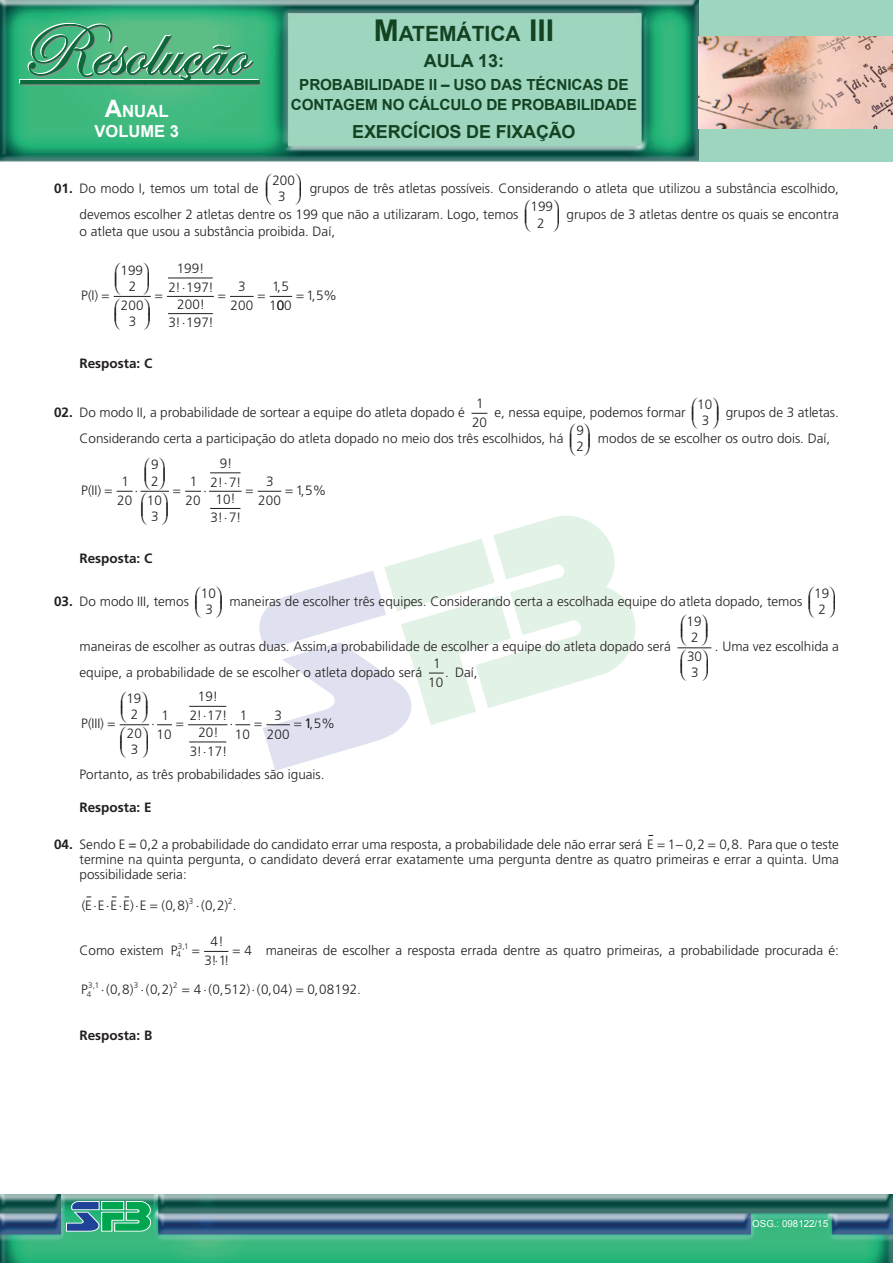
<style>
.page{position:relative;width:893px;height:1263px;background:#fff}
.page>*{position:absolute;margin:0;border:0;box-sizing:border-box;transform-origin:0 0}
.t1{font:700 21px "Arial";color:#144322}
.t2{font:700 18px "Arial";letter-spacing:-.01em;color:#144322}
.t3{font:700 16.8px "Arial";color:#fff}
.t4{font:700 16.5px "Arial";color:#fff}
.t5{font:700 15.3px/20.9px "Arial";letter-spacing:-.01em;color:#144322;text-align:center}
.t6{font:300 13.5px/19.4px "Frutiger";color:#231f20;text-align:center}
.t7{font:700 13.5px "Frutiger";color:#231f20}
.t8{font:9.75px "Arial";color:#fff}
.t9{font:300 8.1px "Frutiger";color:#231f20}
.s1{font-size:24px}
.s2{font-style:inherit}
.s3{font-size:30px}
.s4{font-weight:700}
</style>
<div class="page">
<div style="left:0;top:0;width:893px;height:162px;background:#9ed5bf"></div>
<img style="left:0;top:0;width:698px;height:162px">
<img style="left:698px;top:37px;width:195px;height:91px">
<div style="left:19px;top:79px;width:70px;height:4px;border:1px solid #fff"></div>
<svg style="left:20px;top:23px;width:240px;height:62px;background:#52aa7d"></svg>
<div style="left:224px;top:80px;width:22px;height:4px;border:1px solid #0b693a"></div>
<div style="left:246px;top:80px;width:14px;height:4px;border:1px solid #0b693a"></div>
<img style="left:0;top:1195px;width:893px;height:68px">
<svg style="left:66px;top:1201px;width:85px;height:30px;background:#39a183"></svg>
<hr style="left:114px;top:296px;width:37px;height:1px;background:#231f20">
<hr style="left:168px;top:278px;width:45px;height:1px;background:#231f20">
<hr style="left:168px;top:313px;width:45px;height:1px;background:#231f20">
<hr style="left:167px;top:296px;width:47px;height:1px;background:#231f20">
<svg style="left:471px;top:413px;width:16px;height:1px"></svg>
<hr style="left:210px;top:473px;width:31px;height:1px;background:#231f20">
<hr style="left:210px;top:508px;width:31px;height:1px;background:#231f20">
<hr style="left:209px;top:491px;width:33px;height:1px;background:#231f20">
<hr style="left:677px;top:647px;width:34px;height:1px;background:#231f20">
<hr style="left:189px;top:706px;width:37px;height:1px;background:#231f20">
<hr style="left:189px;top:742px;width:37px;height:1px;background:#231f20">
<hr style="left:188px;top:724px;width:39px;height:1px;background:#231f20">
<svg style="left:115px;top:295px;width:6px;height:2px"></svg>
<svg style="left:144px;top:295px;width:7px;height:2px"></svg>
<svg style="left:230px;top:295px;width:63px;height:2px"></svg>
<svg style="left:257px;top:490px;width:25px;height:2px"></svg>
<svg style="left:681px;top:647px;width:6px;height:2px"></svg>
<svg style="left:702px;top:647px;width:6px;height:2px"></svg>
<svg style="left:204px;top:950px;width:25px;height:2px"></svg>
<svg style="left:116px;top:490px;width:86px;height:2px"></svg>
<svg style="left:119px;top:724px;width:53px;height:2px"></svg>
<svg style="left:216px;top:516px;width:420px;height:255px"></svg>
<p class="t3" style="left:105px;top:100px;width:65px"><span class="s1">A</span>NUAL</p>
<p class="t4" style="left:95px;top:120px;width:86px">VOLUME <span class="s2">3</span></p>
<h1 class="t1" style="left:374px;top:20px;width:182px"><span class="s3">M</span>ATEMÁTICA <span class="s3">III</span></h1>
<h2 class="t2" style="left:424px;top:49px;width:82px">AULA 13:</h2>
<p class="t5" style="left:291px;top:74px;width:348px">PROBABILIDADE II – USO DAS TÉCNICAS DE<br>CONTAGEM NO CÁLCULO DE PROBABILIDADE</p>
<h2 class="t2" style="left:352px;top:120px;width:225px">EXERCÍCIOS DE FIXAÇÃO</h2>
<p class="t6" style="left:54px;top:178px;width:206px"><span class="s4">01.</span> Do modo I, temos um total de</p>
<p class="t6" style="left:272px;top:172px;width:24px;line-height:16.2px">200<br>3</p>
<p class="t6" style="left:80px;top:175px;width:761px;line-height:26.7px;text-align:left;text-indent:230px">grupos de três atletas possíveis. Considerando o atleta que utilizou a substância escolhido, devemos escolher 2 atletas dentre os 199 que não a utilizaram. Logo, temos</p>
<p class="t6" style="left:530px;top:199px;width:24px;line-height:16.2px">199<br>2</p>
<p class="t6" style="left:567px;top:205px;width:274px">grupos de 3 atletas dentre os quais se encontra</p>
<p class="t6" style="left:80px;top:221px;width:257px">o atleta que usou a substância proibida. Daí,</p>
<p class="t6" style="left:81px;top:286px;width:18px">PI()</p>
<p class="t6" style="left:120px;top:262px;width:24px;line-height:16px">199<br>2</p>
<p class="t6" style="left:121px;top:297px;width:24px;line-height:16px">200<br>3</p>
<p class="t6" style="left:176px;top:259px;width:31px;line-height:18.8px;text-align:left">199! !⋅</p>
<p class="t6" style="left:169px;top:279px;width:47px;line-height:16.8px">2 197!<br>200!</p>
<p class="t6" style="left:176px;top:313px;width:11px">!⋅</p>
<p class="t6" style="left:169px;top:313px;width:47px">3 197!</p>
<p class="t6" style="left:230px;top:277px;width:24px">3<br>200</p>
<p class="t6" style="left:269px;top:277px;width:24px;text-align:left">15<br>100</p>
<p class="t6" style="left:307px;top:286px;width:32px">15, %</p>
<p class="t6" style="left:277px;top:277px;width:5px">,</p>
<p class="t7" style="left:80px;top:355px;width:74px">Resposta: C</p>
<p class="t6" style="left:54px;top:402px;width:412px"><span class="s4">02.</span> Do modo II, a probabilidade de sortear a equipe do atleta dopado é</p>
<p class="t6" style="left:472px;top:394px;width:17px">1<br>20</p>
<p class="t6" style="left:495px;top:402px;width:193px">e, nessa equipe, podemos formar</p>
<p class="t6" style="left:697px;top:396px;width:17px;line-height:16.2px">10<br>3</p>
<p class="t6" style="left:726px;top:402px;width:115px">grupos de 3 atletas.</p>
<p class="t6" style="left:80px;top:429px;width:485px">Considerando certa a participação do atleta dopado no meio dos três escolhidos, há</p>
<p class="t6" style="left:576px;top:422px;width:9px;line-height:16.2px;text-align:left">9<br>2</p>
<p class="t6" style="left:598px;top:429px;width:234px">modos de se escolher os outro dois. Daí,</p>
<p class="t6" style="left:81px;top:480px;width:21px">P I( )I</p>
<p class="t6" style="left:218px;top:454px;width:25px;line-height:18.8px;text-align:left">9!<br>! !</p>
<p class="t6" style="left:215px;top:489px;width:28px;line-height:18.8px;text-align:left">10! ! !</p>
<p class="t6" style="left:151px;top:457px;width:9px;line-height:16px;text-align:left">9<br>2</p>
<p class="t6" style="left:147px;top:492px;width:17px;line-height:16px">10<br>3</p>
<p class="t6" style="left:258px;top:472px;width:24px">3<br>200</p>
<p class="t6" style="left:296px;top:480px;width:18px">15</p>
<p class="t6" style="left:117px;top:472px;width:17px">1<br>20</p>
<p class="t6" style="left:186px;top:472px;width:17px">1<br>20</p>
<p class="t6" style="left:211px;top:472px;width:27px">2 7</p>
<p class="t6" style="left:211px;top:508px;width:27px">3 7</p>
<p class="t6" style="left:301px;top:480px;width:27px">, %</p>
<p class="t7" style="left:80px;top:550px;width:74px">Resposta: C</p>
<p class="t6" style="left:54px;top:591px;width:136px"><span class="s4">03.</span> Do modo III, temos</p>
<p class="t6" style="left:201px;top:585px;width:17px;line-height:16px">10<br>3</p>
<p class="t6" style="left:229px;top:591px;width:574px">maneiras de escolher três equipes. Considerando certa a escolhada equipe do atleta dopado, temos</p>
<p class="t6" style="left:814px;top:585px;width:17px;line-height:16px">19<br>2</p>
<p class="t6" style="left:80px;top:637px;width:593px">maneiras de escolher as outras duas. Assim,a probabilidade de escolher a equipe do atleta dopado será</p>
<p class="t6" style="left:686px;top:613px;width:17px;line-height:16px">19<br>2</p>
<p class="t6" style="left:687px;top:648px;width:17px;line-height:16px;text-align:left">30<br>3</p>
<p class="t6" style="left:715px;top:637px;width:126px">. Uma vez escolhida a</p>
<p class="t6" style="left:79px;top:662px;width:344px">equipe, a probabilidade de se escolher o atleta dopado será</p>
<p class="t6" style="left:428px;top:653px;width:17px">1<br>10</p>
<p class="t6" style="left:445px;top:662px;width:34px">. Daí,</p>
<p class="t6" style="left:81px;top:714px;width:24px">P( )</p>
<p class="t6" style="left:197px;top:687px;width:23px;line-height:18.8px;text-align:left">19! !⋅</p>
<p class="t6" style="left:126px;top:690px;width:17px;line-height:16px">19<br>2</p>
<p class="t6" style="left:127px;top:725px;width:17px;line-height:16px;text-align:left">20<br>3</p>
<p class="t6" style="left:157px;top:705px;width:17px">1<br>10</p>
<p class="t6" style="left:235px;top:705px;width:17px">1<br>10</p>
<p class="t6" style="left:267px;top:705px;width:24px">3<br>200</p>
<p class="t6" style="left:304px;top:714px;width:32px">15, %</p>
<p class="t6" style="left:80px;top:765px;width:247px">Portanto, as três probabilidades são iguais.</p>
<p class="t7" style="left:80px;top:800px;width:74px">Resposta: E</p>
<p class="t6" style="left:54px;top:834px;width:601px"><span class="s4">04.</span> Sendo E = 0,2 a probabilidade do candidato errar uma resposta, a probabilidade dele não errar será E</p>
<p class="t6" style="left:668px;top:834px;width:173px">−1 0,2 0 8. Para que o teste</p>
<p class="t6" style="left:80px;top:836px;width:761px;line-height:15px;text-align:left;text-indent:647px">,<br>termine na quinta pergunta, o candidato deverá errar exatamente uma pergunta dentre as quatro primeiras e errar a quinta. Uma possibilidade seria:</p>
<p class="t6" style="left:82px;top:895px;width:53px">(EEEE)</p>
<p class="t6" style="left:190px;top:707px;width:39px;line-height:16.8px">2 17!<br>20!</p>
<p class="t6" style="left:197px;top:741px;width:11px">!⋅</p>
<p class="t6" style="left:92px;top:714px;width:10px">III</p>
<p class="t6" style="left:190px;top:741px;width:39px">3 17!</p>
<p class="t9" style="left:189px;top:897px;width:6px">3</p>
<p class="t9" style="left:228px;top:897px;width:6px">2</p>
<p class="t6" style="left:94px;top:895px;width:145px">⋅ ⋅ ⋅ ⋅E ( ,08) (⋅02, ).</p>
<p class="t9" style="left:178px;top:942px;width:12px">31</p>
<p class="t6" style="left:205px;top:932px;width:23px">4!<br>3 1</p>
<p class="t6" style="left:244px;top:941px;width:9px">4</p>
<p class="t6" style="left:80px;top:940px;width:103px">Como existem P<sub>4</sub></p>
<p class="t9" style="left:182px;top:942px;width:4px">,</p>
<p class="t6" style="left:212px;top:951px;width:19px">! !</p>
<p class="t6" style="left:266px;top:940px;width:575px">maneiras de escolher a resposta errada dentre as quatro primeiras, a probabilidade procurada é:</p>
<p class="t9" style="left:88px;top:981px;width:13px">3 1</p>
<p class="t9" style="left:134px;top:981px;width:6px">3</p>
<p class="t9" style="left:173px;top:981px;width:6px">2</p>
<p class="t6" style="left:110px;top:979px;width:21px">0 8</p>
<p class="t6" style="left:141px;top:979px;width:30px">⋅ 0 2</p>
<p class="t6" style="left:194px;top:979px;width:96px">4 0512 004</p>
<p class="t6" style="left:307px;top:979px;width:55px">0 08192.</p>
<p class="t9" style="left:93px;top:981px;width:13px">, ⋅</p>
<p class="t6" style="left:106px;top:979px;width:68px">(,) (,)</p>
<p class="t6" style="left:203px;top:979px;width:22px">⋅( ,</p>
<p class="t6" style="left:246px;top:979px;width:47px">)(⋅ , )</p>
<p class="t6" style="left:315px;top:979px;width:5px">,</p>
<p class="t7" style="left:79px;top:1027px;width:74px">Resposta: B</p>
<p class="t6" style="left:81px;top:979px;width:12px">P<sub>4</sub></p>
<p class="t8" style="left:752px;top:1217px;width:77px">OSG.: 098122/15</p>
</div>
